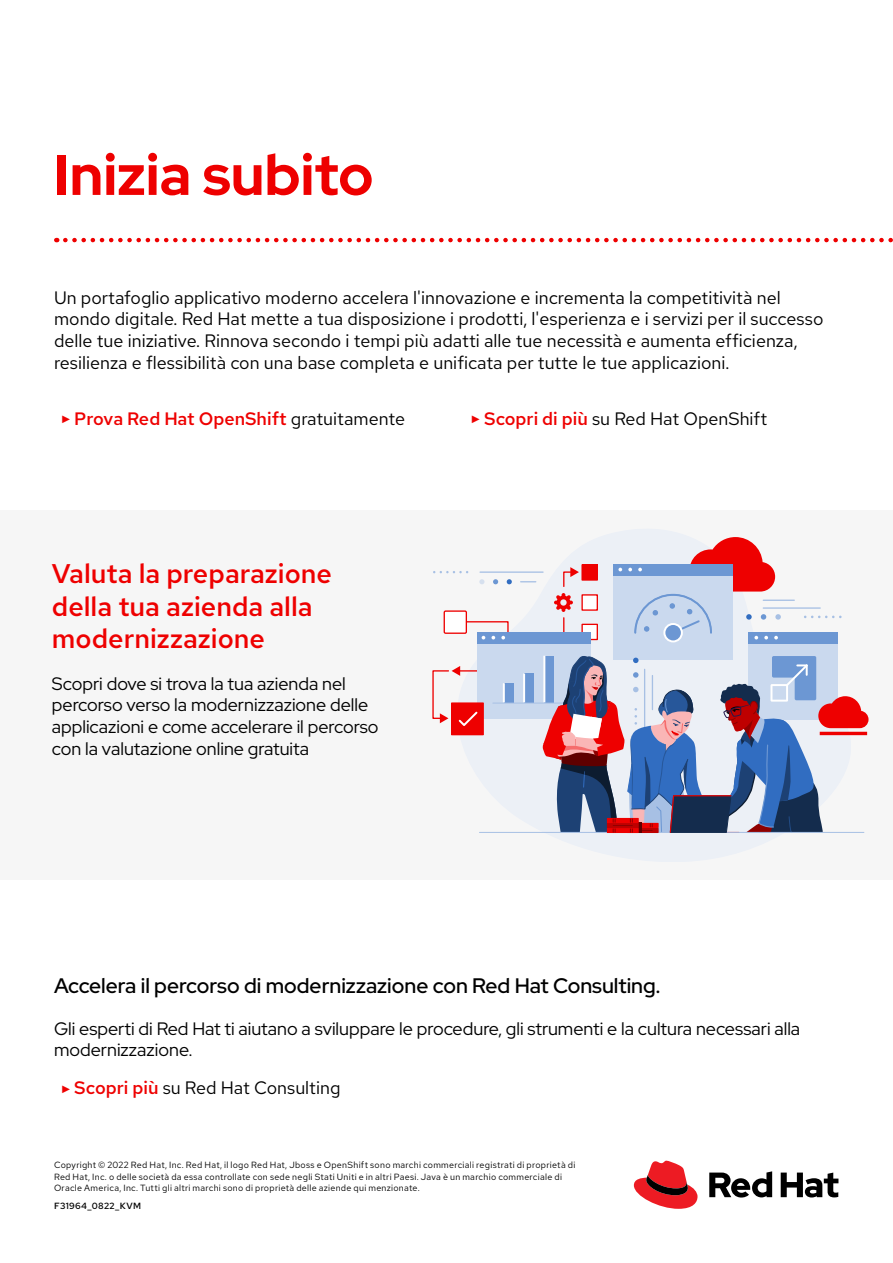
<style>
.page{position:relative;width:893px;height:1263px;background:#fff}
.page>*{position:absolute;margin:0;border:0;box-sizing:border-box;transform-origin:0 0}
.t1{font:700 57px "Red Hat Display";color:#e00}
.t2{font:500 27px/32.4px "Red Hat Text";color:#e00}
.t3{font:500 21px "Red Hat Display";color:#000}
.t4{font:18px/21.6px "Red Hat Text";color:#000}
.t5{font:18px/21.6px "Red Hat Display";color:#000}
.t6{font:500 18px "Red Hat Text";color:#e00}
.t7{font:500 15.3px/22.8px "Red Hat Display";color:#000}
.t8{font:9px/11.2px "Red Hat Text";letter-spacing:.03em;color:#000}
.t9{font:500 9px "Red Hat Text";letter-spacing:.035em;color:#000}
.s1{font-family:"Arial";font-size:10.8px;color:#e00}
.s2{font-weight:500;color:#e00}
.s3{font-family:"Arial";font-weight:400;font-size:10.8px}
.s4{font-weight:400;color:#000}
</style>
<div class="page">
<svg style="left:634px;top:1161px;width:63px;height:48px"></svg>
<svg style="left:709px;top:1171px;width:129px;height:26px"></svg>
<div style="left:0;top:511px;width:893px;height:369px;background:#f6f6f6"></div>
<div style="left:444px;top:611px;width:22px;height:22px;background:#fff"></div>
<div style="left:444px;top:610px;width:23px;height:24px;border:1px solid #e00"></div>
<div style="left:477px;top:642px;width:113px;height:77px;background:#cad9ee"></div>
<div style="left:524px;top:673px;width:10px;height:29px;background:#6c97d3"></div>
<hr style="left:523px;top:673px;width:2px;height:29px;background:#fff">
<div style="left:504px;top:683px;width:10px;height:19px;background:#6c97d3"></div>
<hr style="left:493px;top:703px;width:88px;height:1px;background:#a7c0e4">
<div style="left:477px;top:632px;width:113px;height:11px;background:#6c97d3"></div>
<svg style="left:433px;top:571px;width:35px;height:2px"></svg>
<svg style="left:507px;top:579px;width:5px;height:5px"></svg>
<svg style="left:493px;top:579px;width:5px;height:5px"></svg>
<svg style="left:479px;top:579px;width:5px;height:5px"></svg>
<hr style="left:480px;top:571px;width:63px;height:2px;background:#a7c0e4">
<svg style="left:521px;top:581px;width:15px;height:1px"></svg>
<div style="left:452px;top:703px;width:31px;height:32px;background:#e00"></div>
<div style="left:451px;top:702px;width:33px;height:33px;border:1px solid #e00"></div>
<svg style="left:432px;top:620px;width:77px;height:108px"></svg>
<hr style="left:479px;top:832px;width:385px;height:1px;background:#a7c0e4">
<svg style="left:543px;top:537px;width:325px;height:297px"></svg>
<svg style="left:65px;top:238px;width:828px;height:4px"></svg>
<h1 class="t1" style="left:54px;top:138px;width:321px">Inizia subito</h1>
<p class="t4" style="left:54px;top:286px;width:771px">Un portafoglio applicativo moderno accelera l'innovazione e incrementa la competitività nel mondo digitale. Red Hat mette a tua disposizione i prodotti, l'esperienza e i servizi per il successo delle tue iniziative. Rinnova secondo i tempi più adatti alle tue necessità e aumenta efficienza, resilienza e flessibilità con una base completa e unificata per tutte le tue applicazioni.</p>
<p class="t4" style="left:471px;top:408px;width:298px"><span class="s1">►</span> <span class="s2">Scopri di più</span> su Red Hat OpenShift</p>
<p class="t6" style="left:61px;top:407px;width:346px"><span class="s3">►</span> Prova Red Hat OpenShift <span class="s4">gratuitamente</span></p>
<h2 class="t2" style="left:52px;top:557px;width:282px">Valuta la preparazione della tua azienda alla modernizzazione</h2>
<p class="t5" style="left:52px;top:672px;width:328px">Scopri dove si trova la tua azienda nel percorso verso la modernizzazione delle applicazioni e come accelerare il percorso con la valutazione online gratuita</p>
<p class="t7" style="left:131px;top:695px;width:264px">Find out how poised your organization is for modernization with our<br>Ready-to-Accelerate Assessment.</p>
<p class="t3" style="left:54px;top:971px;width:608px">Accelera il percorso di modernizzazione con Red Hat Consulting.</p>
<p class="t5" style="left:54px;top:1017px;width:748px">Gli esperti di Red Hat ti aiutano a sviluppare le procedure, gli strumenti e la cultura necessari alla modernizzazione.</p>
<p class="t4" style="left:61px;top:1077px;width:281px"><span class="s1">►</span> <span class="s2">Scopri più</span> su Red Hat Consulting</p>
<p class="t8" style="left:54px;top:1159px;width:523px">Copyright © 2022 Red Hat, Inc. Red Hat, il logo Red Hat, Jboss e OpenShift sono marchi commerciali registrati di proprietà di<br>Red Hat, Inc. o delle società da essa controllate con sede negli Stati Uniti e in altri Paesi. Java è un marchio commerciale di<br>Oracle America, Inc. Tutti gli altri marchi sono di proprietà delle aziende qui menzionate.</p>
<p class="t9" style="left:54px;top:1200px;width:89px">F31964_0822_KVM</p>
</div>
